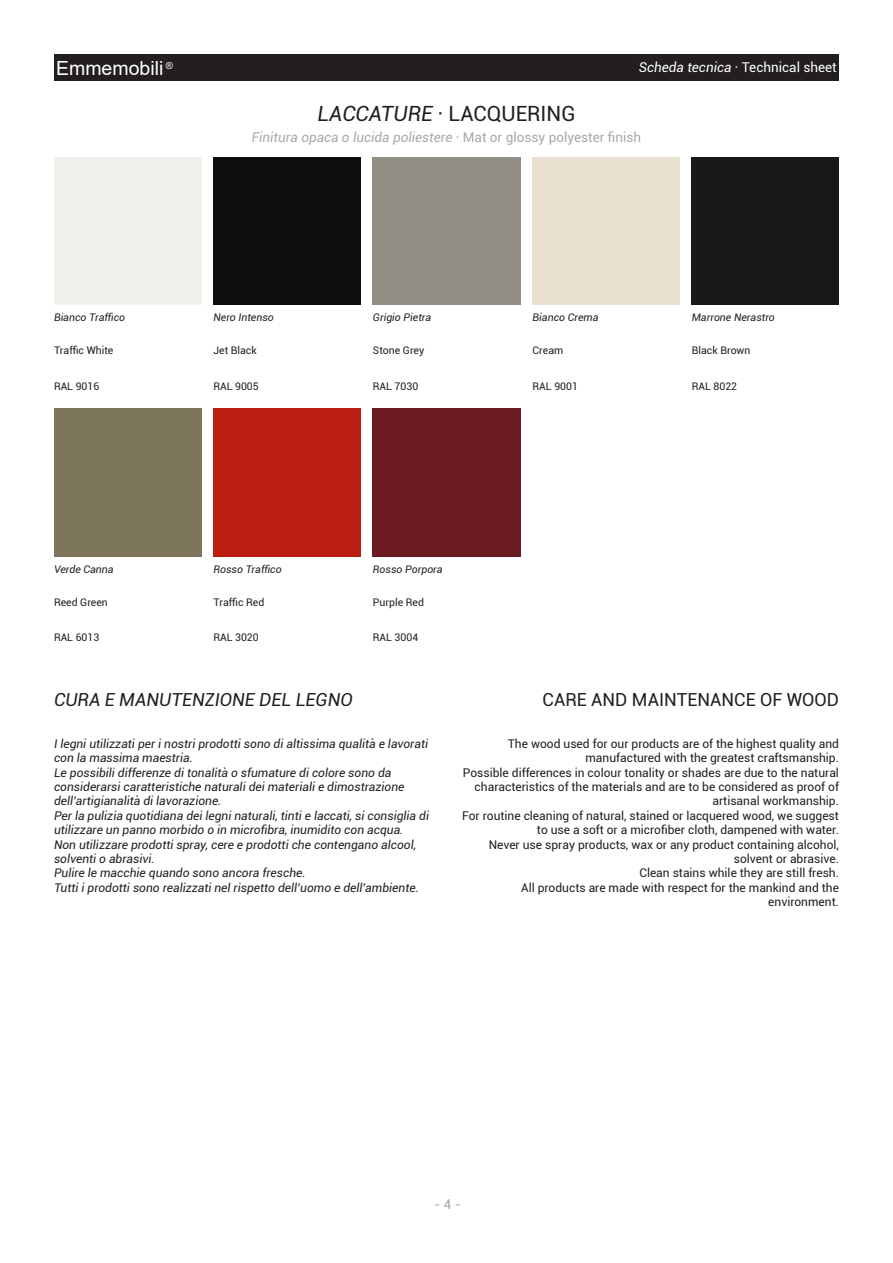
<style>
.page{position:relative;width:893px;height:1263px;background:#fff}
.page>*{position:absolute;margin:0;border:0;box-sizing:border-box;transform-origin:0 0}
.t1{font:21px "Roboto";color:#231f20}
.t2{font:19.5px "Arial";color:#fff}
.t3{font:italic 18px "Roboto";color:#231f20}
.t4{font:18px "Roboto";color:#231f20}
.t5{font:italic 13.5px "Roboto";color:#a8a9ad}
.t6{font:13.5px "Roboto";color:#fff}
.t7{font:13.5px "Roboto";color:#a8a9ad}
.t8{font:italic 12px/14.4px "Roboto";color:#231f20}
.t9{font:12px/14.4px "Roboto";color:#231f20;text-align:right}
.t10{font:10.5px "Roboto";color:#231f20}
.t11{font:italic 10.5px "Roboto";color:#231f20}
.s1{font-style:italic}
.s2{font-style:normal}
</style>
<div class="page">
<div style="left:54px;top:54px;width:785px;height:27px;background:#231f20"></div>
<div style="left:54px;top:409px;width:147px;height:147px;background:#7d765a"></div>
<div style="left:213px;top:157px;width:148px;height:147px;background:#0e0e10"></div>
<div style="left:213px;top:409px;width:148px;height:147px;background:#bb1d11"></div>
<div style="left:373px;top:409px;width:147px;height:147px;background:#6b1c22"></div>
<div style="left:692px;top:157px;width:147px;height:147px;background:#191718"></div>
<h2 class="t2" style="left:56px;top:54px;width:118px">Emmemobili <sup>®</sup></h2>
<p class="t6" style="left:639px;top:58px;width:199px"><span class="s1">Scheda tecnica</span> · Technical sheet</p>
<h1 class="t1" style="left:317px;top:99px;width:260px"><span class="s1">LACCATURE</span> · LACQUERING</h1>
<p class="t5" style="left:252px;top:128px;width:391px">Finitura opaca o lucida poliestere <span class="s2">· Mat or glossy polyester finish</span></p>
<p class="t11" style="left:54px;top:310px;width:73px">Bianco Traffico</p>
<p class="t11" style="left:213px;top:310px;width:62px">Nero Intenso</p>
<p class="t11" style="left:373px;top:310px;width:60px">Grigio Pietra</p>
<p class="t11" style="left:533px;top:310px;width:67px">Bianco Crema</p>
<p class="t11" style="left:692px;top:310px;width:85px">Marrone Nerastro</p>
<p class="t10" style="left:54px;top:343px;width:61px">Traffic White</p>
<p class="t10" style="left:213px;top:343px;width:45px">Jet Black</p>
<p class="t10" style="left:373px;top:343px;width:53px">Stone Grey</p>
<p class="t10" style="left:533px;top:343px;width:32px">Cream</p>
<p class="t10" style="left:692px;top:343px;width:60px">Black Brown</p>
<p class="t10" style="left:54px;top:378px;width:47px">RAL 9016</p>
<p class="t10" style="left:213px;top:378px;width:47px">RAL 9005</p>
<p class="t10" style="left:373px;top:378px;width:47px">RAL 7030</p>
<p class="t10" style="left:533px;top:378px;width:47px">RAL 9001</p>
<p class="t10" style="left:692px;top:378px;width:47px">RAL 8022</p>
<p class="t11" style="left:54px;top:562px;width:61px">Verde Canna</p>
<p class="t11" style="left:213px;top:562px;width:70px">Rosso Traffico</p>
<p class="t11" style="left:373px;top:562px;width:71px">Rosso Porpora</p>
<p class="t10" style="left:54px;top:595px;width:55px">Reed Green</p>
<p class="t10" style="left:213px;top:595px;width:52px">Traffic Red</p>
<p class="t10" style="left:373px;top:595px;width:53px">Purple Red</p>
<p class="t10" style="left:54px;top:630px;width:47px">RAL 6013</p>
<p class="t10" style="left:213px;top:630px;width:47px">RAL 3020</p>
<p class="t10" style="left:373px;top:630px;width:47px">RAL 3004</p>
<p class="t3" style="left:54px;top:687px;width:300px">CURA E MANUTENZIONE DEL LEGNO</p>
<p class="t4" style="left:543px;top:687px;width:298px">CARE AND MAINTENANCE OF WOOD</p>
<p class="t8" style="left:54px;top:736px;width:376px">I legni utilizzati per i nostri prodotti sono di altissima qualità e lavorati con la massima maestria.</p>
<p class="t8" style="left:54px;top:765px;width:339px">Le possibili differenze di tonalità o sfumature di colore sono da</p>
<p class="t8" style="left:54px;top:779px;width:352px">considerarsi caratteristiche naturali dei materiali e dimostrazione dell’artigianalità di lavorazione.</p>
<p class="t8" style="left:54px;top:808px;width:377px">Per la pulizia quotidiana dei legni naturali, tinti e laccati, si consiglia di utilizzare un panno morbido o in microfibra, inumidito con acqua.</p>
<p class="t8" style="left:54px;top:837px;width:364px">Non utilizzare prodotti spray, cere e prodotti che contengano alcool, solventi o abrasivi.</p>
<p class="t8" style="left:54px;top:865px;width:253px">Pulire le macchie quando sono ancora fresche.</p>
<p class="t8" style="left:54px;top:880px;width:366px">Tutti i prodotti sono realizzati nel rispetto dell’uomo e dell’ambiente.</p>
<p class="t9" style="left:508px;top:736px;width:333px">The wood used for our products are of the highest quality and</p>
<p class="t9" style="left:585px;top:750px;width:255px">manufactured with the greatest craftsmanship.</p>
<p class="t9" style="left:463px;top:765px;width:378px">Possible differences in colour tonality or shades are due to the natural characteristics of the materials and are to be considered as proof of artisanal workmanship.</p>
<p class="t9" style="left:462px;top:808px;width:378px">For routine cleaning of natural, stained or lacquered wood, we suggest to use a soft or a microfiber cloth, dampened with water.</p>
<p class="t9" style="left:489px;top:837px;width:352px">Never use spray products, wax or any product containing alcohol, solvent or abrasive.</p>
<p class="t9" style="left:639px;top:865px;width:201px">Clean stains while they are still fresh.</p>
<p class="t9" style="left:521px;top:880px;width:319px">All products are made with respect for the mankind and the</p>
<p class="t9" style="left:768px;top:894px;width:72px">environment.</p>
<p class="t7" style="left:434px;top:1195px;width:28px">- 4 -</p>
</div>
